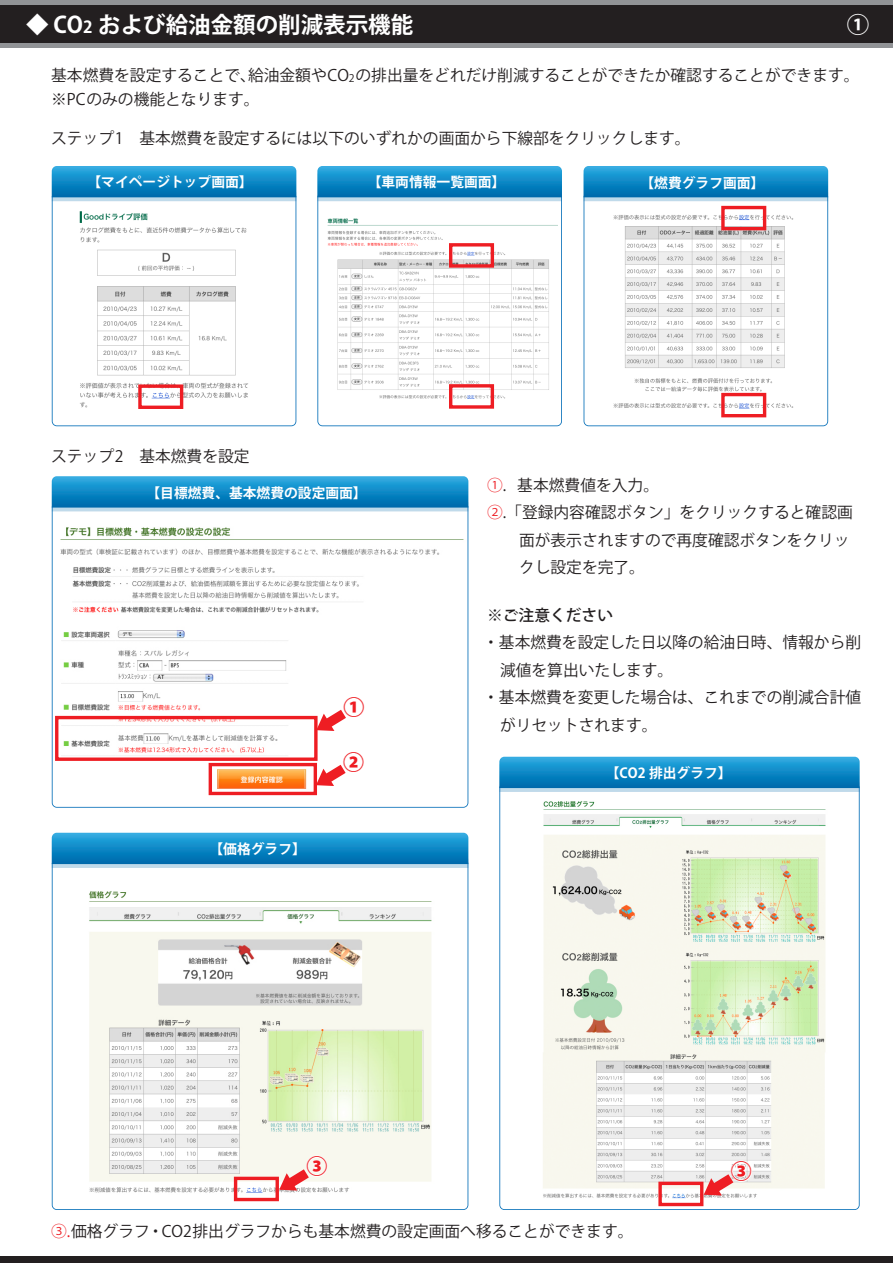
<style>
.page{position:relative;width:893px;height:1263px;background:#fff}
.page>*{position:absolute;margin:0;border:0;box-sizing:border-box;transform-origin:0 0}
.t1{font:700 22.5px "Koz Go Pro";color:#fff}
.t2{font:800 21px "Koz Go Pro";color:#ee1d23}
.t3{font:15.75px/23.7px "Koz Go Pro";color:#231f20}
.t4{font:500 15.75px "Koz Go Pro";color:#231f20}
.t5{font:700 13.8px "Koz Go Pro";color:#fff}
.s1{font-size:16.5px}
.s2{font-size:10.5px}
.s3{color:#ee1d23}
</style>
<div class="page">
<svg style="left:52px;top:166px;width:244px;height:35px;background:#2391ca"></svg>
<svg style="left:52px;top:476px;width:416px;height:35px;background:#2492ca"></svg>
<svg style="left:52px;top:833px;width:416px;height:35px;background:#2492ca"></svg>
<svg style="left:317px;top:166px;width:245px;height:35px;background:#2392ca"></svg>
<svg style="left:584px;top:166px;width:244px;height:35px;background:#2391ca"></svg>
<div style="left:0;top:1257px;width:893px;height:6px;background:#231f20"></div>
<div style="left:0;top:4px;width:893px;height:41px;background:#231f20"></div>
<hr style="left:0;top:0;width:893px;height:4px;background:#919396">
<hr style="left:0;top:44px;width:893px;height:4px;background:#919396">
<svg style="left:499px;top:757px;width:361px;height:35px;background:#2592ca"></svg>
<img style="left:79px;top:211px;width:169px;height:198px">
<img style="left:327px;top:218px;width:230px;height:186px">
<img style="left:57px;top:522px;width:412px;height:275px">
<img style="left:613px;top:212px;width:181px;height:201px">
<div style="left:138px;top:384px;width:45px;height:25px;border:3px solid #ee1d23"></div>
<div style="left:449px;top:243px;width:45px;height:25px;border:3px solid #ee1d23"></div>
<div style="left:449px;top:384px;width:45px;height:25px;border:3px solid #ee1d23"></div>
<div style="left:721px;top:393px;width:45px;height:24px;border:3px solid #ee1d23"></div>
<div style="left:721px;top:206px;width:45px;height:24px;border:3px solid #ee1d23"></div>
<svg style="left:316px;top:695px;width:50px;height:36px"></svg>
<div style="left:55px;top:716px;width:263px;height:45px;border:3px solid #ee1d23"></div>
<svg style="left:316px;top:750px;width:49px;height:36px"></svg>
<div style="left:209px;top:763px;width:108px;height:32px;border:3px solid #ee1d23"></div>
<img style="left:89px;top:891px;width:343px;height:306px">
<img style="left:543px;top:801px;width:283px;height:401px">
<div style="left:234px;top:1177px;width:45px;height:24px;border:3px solid #ee1d23"></div>
<svg style="left:279px;top:1155px;width:49px;height:35px"></svg>
<div style="left:658px;top:1182px;width:45px;height:24px;border:3px solid #ee1d23"></div>
<svg style="left:704px;top:1160px;width:49px;height:35px"></svg>
<p class="t1" style="left:26px;top:10px;width:389px">◆ CO<span class="s1">2</span> および給油金額の削減表示機能</p>
<p class="t1" style="left:847px;top:10px;width:24px">①</p>
<p class="t3" style="left:51px;top:64px;width:810px">基本燃費を設定することで、給油金額やCO<span class="s2">2</span>の排出量をどれだけ削減することができたか確認することができます。※PCのみの機能となります。</p>
<p class="t3" style="left:51px;top:127px;width:641px">ステップ1　基本燃費を設定するには以下のいずれかの画面から下線部をクリックします。</p>
<p class="t5" style="left:88px;top:173px;width:167px">【マイページトップ画面】</p>
<p class="t5" style="left:368px;top:173px;width:139px">【車両情報一覧画面】</p>
<p class="t5" style="left:640px;top:174px;width:125px">【燃費グラフ画面】</p>
<p class="t3" style="left:51px;top:445px;width:200px">ステップ2　基本燃費を設定</p>
<p class="t5" style="left:147px;top:484px;width:222px">【目標燃費、基本燃費の設定画面】</p>
<p class="t5" style="left:210px;top:840px;width:98px">【価格グラフ】</p>
<p class="t2" style="left:344px;top:693px;width:22px">①</p>
<p class="t2" style="left:343px;top:748px;width:22px">②</p>
<p class="t3" style="left:487px;top:473px;width:173px"><span class="s3">①</span>. 基本燃費値を入力。</p>
<p class="t3" style="left:487px;top:501px;width:367px"><span class="s3">②</span>.「登録内容確認ボタン」をクリックすると確認画</p>
<p class="t3" style="left:519px;top:529px;width:332px">面が表示されますので再度確認ボタンをクリッ</p>
<p class="t3" style="left:519px;top:556px;width:127px">クし設定を完了。</p>
<p class="t4" style="left:487px;top:605px;width:127px">※ご注意ください</p>
<p class="t3" style="left:483px;top:631px;width:379px">・基本燃費を設定した日以降の給油日時、情報から削</p>
<p class="t3" style="left:500px;top:659px;width:175px">減値を算出いたします。</p>
<p class="t3" style="left:483px;top:686px;width:379px">・基本燃費を変更した場合は、これまでの削減合計値</p>
<p class="t3" style="left:500px;top:714px;width:159px">がリセットされます。</p>
<p class="t5" style="left:606px;top:764px;width:127px">【CO2 排出グラフ】</p>
<p class="t2" style="left:306px;top:1153px;width:22px">③</p>
<p class="t2" style="left:731px;top:1158px;width:22px">③</p>
<p class="t3" style="left:51px;top:1219px;width:584px"><span class="s3">③.</span>価格グラフ・CO2排出グラフからも基本燃費の設定画面へ移ることができます。</p>
</div>
